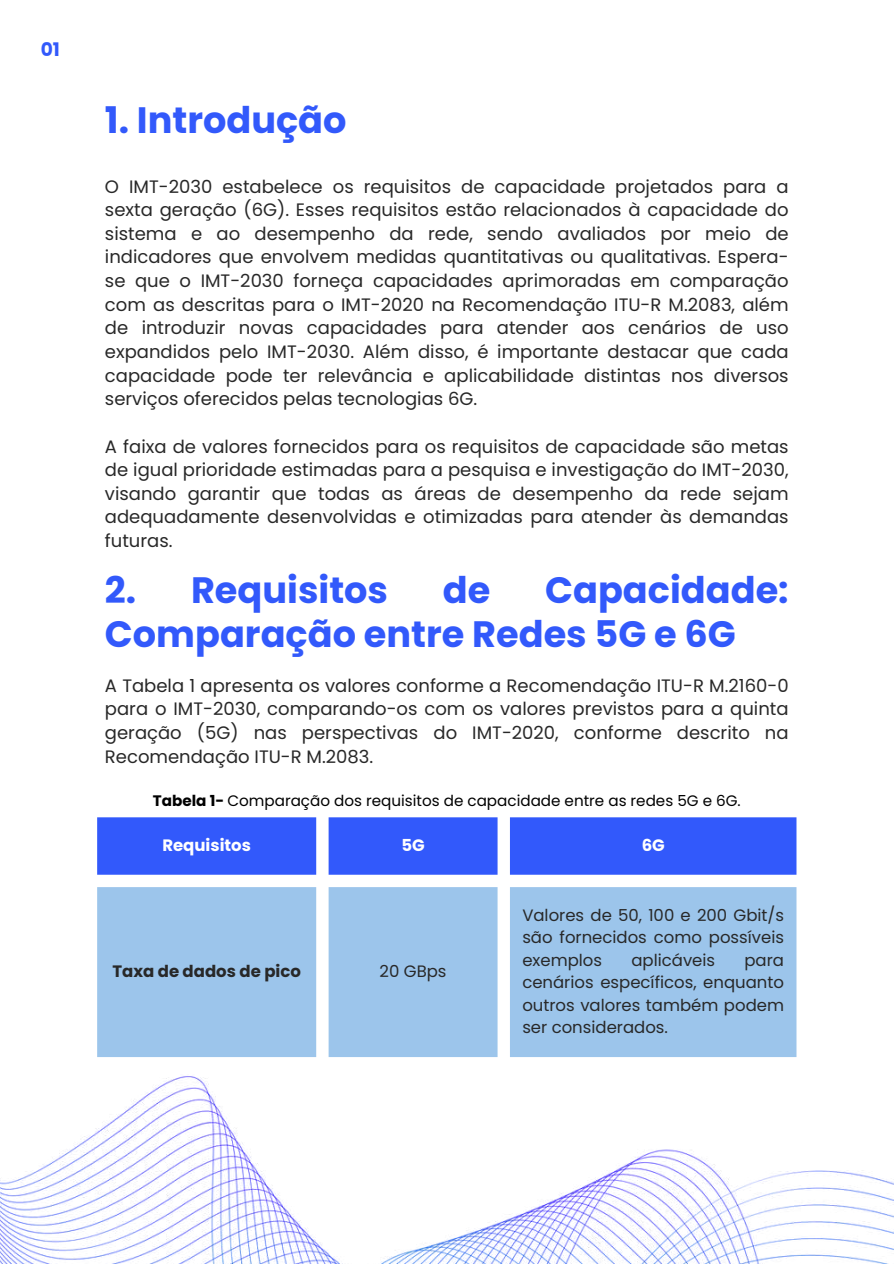
<style>
.page{position:relative;width:894px;height:1264px;background:#fff}
.page>*{position:absolute;margin:0;border:0;box-sizing:border-box;transform-origin:0 0}
.t1{font:700 36.6px/43.8px "Poppins";color:#3259fb}
.t2{font:700 18.75px "Poppins";color:#3259fb}
.t3{font:18px/23.7px "Poppins";color:#282828;text-align:justify}
.t4{font:16.5px/22.5px "Poppins";color:#282828;text-align:justify}
.t5{font:700 16.5px "Poppins";color:#282828}
.t6{font:700 16.5px "Poppins";color:#fff}
.t7{font:15.15px "Poppins";color:#000}
.s1{font-weight:700}
</style>
<div class="page">
<img style="left:0;top:1076px;width:893px;height:187px">
<div style="left:97px;top:817px;width:699px;height:57px;background:#3259fb"></div>
<div style="left:97px;top:887px;width:699px;height:170px;background:#9cc5eb"></div>
<p class="t2" style="left:41px;top:36px;width:21px">01</p>
<h1 class="t1" style="left:105px;top:99px;width:243px">1. Introdução</h1>
<p class="t3" style="left:105px;top:174px;width:685px">O IMT-2030 estabelece os requisitos de capacidade projetados para a sexta geração (6G). Esses requisitos estão relacionados à capacidade do sistema e ao desempenho da rede, sendo avaliados por meio de indicadores que envolvem medidas quantitativas ou qualitativas. Espera&shy;se que o IMT-2030 forneça capacidades aprimoradas em comparação com as descritas para o IMT-2020 na Recomendação ITU-R M.2083, além de introduzir novas capacidades para atender aos cenários de uso expandidos pelo IMT-2030. Além disso, é importante destacar que cada capacidade pode ter relevância e aplicabilidade distintas nos diversos serviços oferecidos pelas tecnologias 6G.</p>
<p class="t3" style="left:105px;top:434px;width:685px">A faixa de valores fornecidos para os requisitos de capacidade são metas de igual prioridade estimadas para a pesquisa e investigação do IMT-2030, visando garantir que todas as áreas de desempenho da rede sejam adequadamente desenvolvidas e otimizadas para atender às demandas futuras.</p>
<h1 class="t1" style="left:105px;top:568px;width:685px;text-indent:440px">Capacidade:<br>Comparação entre Redes 5G e 6G</h1>
<h1 class="t1" style="left:105px;top:568px;width:284px">2. Requisitos</h1>
<h1 class="t1" style="left:443px;top:568px;width:49px">de</h1>
<p class="t3" style="left:105px;top:673px;width:685px">A Tabela 1 apresenta os valores conforme a Recomendação ITU-R M.2160-0 para o IMT-2030, comparando-os com os valores previstos para a quinta geração (5G) nas perspectivas do IMT-2020, conforme descrito na Recomendação ITU-R M.2083.</p>
<p class="t7" style="left:153px;top:790px;width:589px"><span class="s1">Tabela 1-</span> Comparação dos requisitos de capacidade entre as redes 5G e 6G.</p>
<p class="t6" style="left:162px;top:833px;width:90px">Requisitos</p>
<p class="t6" style="left:401px;top:833px;width:25px">5G</p>
<p class="t6" style="left:641px;top:833px;width:25px">6G</p>
<p class="t5" style="left:112px;top:959px;width:190px">Taxa de dados de pico</p>
<p class="t4" style="left:379px;top:960px;width:68px">20 GBps</p>
<p class="t4" style="left:522px;top:903px;width:263px">Valores de 50, 100 e 200 Gbit/s são fornecidos como possíveis exemplos</p>
<p class="t4" style="left:631px;top:948px;width:85px">aplicáveis</p>
<p class="t4" style="left:522px;top:948px;width:263px;text-indent:222px">para cenários específicos, enquanto outros valores também podem ser considerados.</p>
</div>
